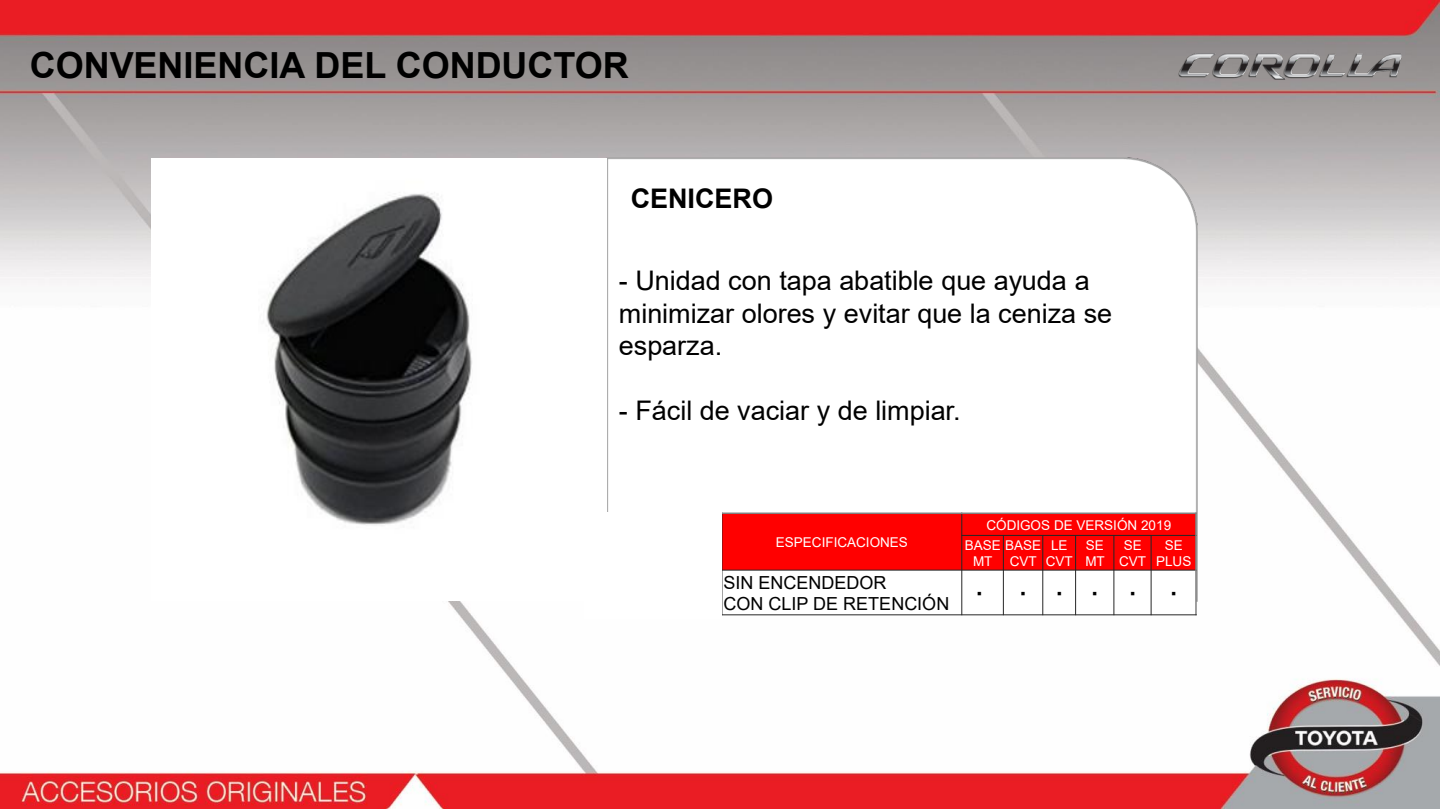
<style>
.page{position:relative;width:1440px;height:810px;background:#fff}
.page>*{position:absolute;margin:0;border:0;box-sizing:border-box;transform-origin:0 0}
.t1{font:700 36px "Arial";color:#000}
.t2{font:27px/32.4px "Arial";color:#000}
.t3{font:700 27px "Arial";color:#000}
.t4{font:700 24px "Arial";color:#000}
.t5{font:18px/21.6px "Arial";color:#000}
.t6{font:13.5px/16.2px "Arial";color:#fff;text-align:center}
</style>
<div class="page">
<img style="left:0;top:0;width:1440px;height:809px">
<img style="left:607px;top:157px;width:591px;height:444px">
<img style="left:1172px;top:37px;width:237px;height:58px">
<div style="left:722px;top:513px;width:240px;height:57px;background:#f00"></div>
<div style="left:962px;top:513px;width:234px;height:22px;background:#f00"></div>
<div style="left:962px;top:535px;width:41px;height:35px;background:#f00"></div>
<div style="left:1003px;top:535px;width:40px;height:35px;background:#f00"></div>
<div style="left:1043px;top:535px;width:33px;height:35px;background:#f00"></div>
<div style="left:1076px;top:535px;width:38px;height:35px;background:#f00"></div>
<div style="left:1114px;top:535px;width:37px;height:35px;background:#f00"></div>
<div style="left:1151px;top:535px;width:45px;height:35px;background:#f00"></div>
<div style="left:722px;top:570px;width:240px;height:45px;background:#fff"></div>
<div style="left:962px;top:570px;width:41px;height:45px;background:#fff"></div>
<div style="left:1003px;top:570px;width:40px;height:45px;background:#fff"></div>
<div style="left:1043px;top:570px;width:33px;height:45px;background:#fff"></div>
<div style="left:1076px;top:570px;width:38px;height:45px;background:#fff"></div>
<div style="left:1114px;top:570px;width:37px;height:45px;background:#fff"></div>
<div style="left:1151px;top:570px;width:45px;height:45px;background:#fff"></div>
<hr style="left:722px;top:513px;width:1px;height:102px;background:#262626">
<hr style="left:961px;top:513px;width:1px;height:102px;background:#262626">
<hr style="left:1003px;top:535px;width:1px;height:80px;background:#262626">
<hr style="left:1042px;top:535px;width:1px;height:80px;background:#262626">
<hr style="left:1075px;top:535px;width:1px;height:80px;background:#262626">
<hr style="left:1114px;top:535px;width:1px;height:80px;background:#262626">
<hr style="left:1151px;top:535px;width:1px;height:80px;background:#262626">
<hr style="left:961px;top:535px;width:236px;height:1px;background:#262626">
<hr style="left:606px;top:570px;width:591px;height:1px;background:#262626">
<hr style="left:1195px;top:513px;width:2px;height:102px;background:#808080">
<hr style="left:606px;top:513px;width:591px;height:1px;background:#808080">
<hr style="left:606px;top:614px;width:591px;height:1px;background:#262626">
<img style="left:152px;top:159px;width:454px;height:441px">
<div style="left:584px;top:512px;width:138px;height:107px;background:#fff"></div>
<h1 class="t1" style="left:30px;top:40px;width:600px">CONVENIENCIA DEL CONDUCTOR</h1>
<p class="t3" style="left:631px;top:180px;width:144px">CENICERO</p>
<p class="t2" style="left:619px;top:265px;width:495px">- Unidad con tapa abatible que ayuda a minimizar olores y evitar que la ceniza se esparza.</p>
<p class="t2" style="left:619px;top:394px;width:343px">- Fácil de vaciar y de limpiar.</p>
<p class="t6" style="left:776px;top:534px;width:133px">ESPECIFICACIONES</p>
<p class="t6" style="left:965px;top:515px;width:208px;line-height:20.4px;text-align:left;text-indent:22px">CÓDIGOS DE VERSIÓN 2019<br>BASE BASE</p>
<p class="t6" style="left:973px;top:554px;width:21px">MT</p>
<p class="t6" style="left:1010px;top:554px;width:28px">CVT</p>
<p class="t6" style="left:1046px;top:537px;width:28px">LE<br>CVT</p>
<p class="t6" style="left:1085px;top:537px;width:21px;text-align:left">SE<br>MT</p>
<p class="t6" style="left:1119px;top:537px;width:28px">SE<br>CVT</p>
<p class="t6" style="left:1156px;top:537px;width:37px">SE<br>PLUS</p>
<p class="t5" style="left:723px;top:572px;width:261px">SIN ENCENDEDOR<br>CON CLIP DE RETENCIÓN <sup>·</sup></p>
<p class="t4" style="left:1019px;top:576px;width:81px">···</p>
<p class="t4" style="left:1129px;top:576px;width:50px">· ·</p>
</div>
